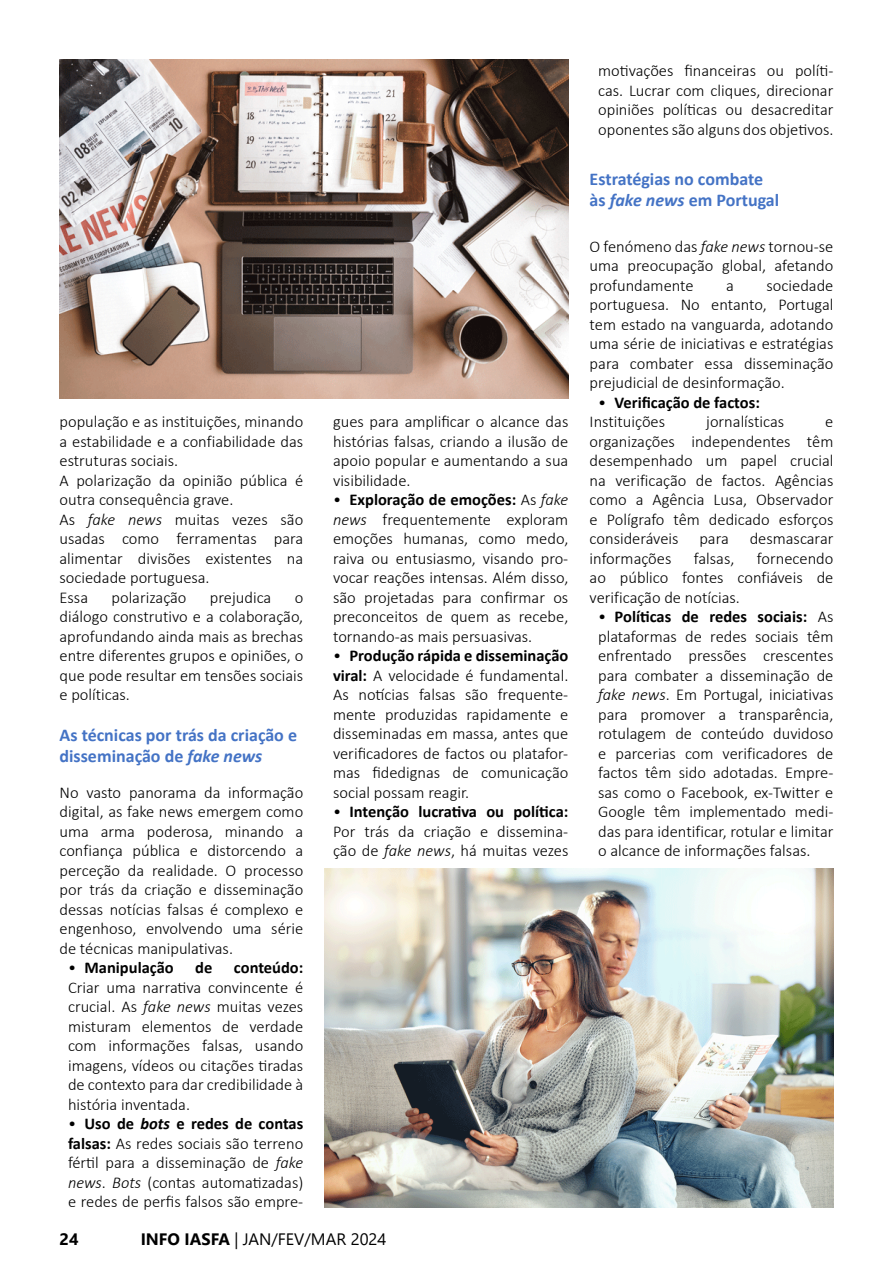
<style>
.page{position:relative;width:893px;height:1263px;background:#fff}
.page>*{position:absolute;margin:0;border:0;box-sizing:border-box;transform-origin:0 0}
.t1{font:700 18px/21px "Calibri";color:#4473c5}
.t2{font:300 16.5px/19.5px "Calibri";color:#000;text-align:justify}
.t3{font:700 16.5px/19.5px "Calibri";color:#000}
.t4{font:16.5px "Segoe UI";color:#000}
.t5{font:700 16.5px "Segoe UI";color:#000}
.s1{font-style:italic}
.s2{font-weight:300}
.s3{font-weight:700}
.s4{font-weight:700;font-style:italic}
</style>
<div class="page">
<img style="left:60px;top:60px;width:508px;height:339px">
<img style="left:325px;top:868px;width:508px;height:340px">
<p class="t2" style="left:60px;top:412px;width:245px;text-align:left">população e as instituições, minando a estabilidade e a confiabilidade das estruturas sociais.<br>A polarização da opinião pública é outra consequência grave.<br>As <span class="s1">fake news</span> muitas vezes são usadas como ferramentas para alimentar divisões existentes na sociedade portuguesa.<br>Essa</p>
<p class="t2" style="left:111px;top:587px;width:77px">polarização</p>
<p class="t2" style="left:210px;top:587px;width:63px">prejudica</p>
<p class="t2" style="left:60px;top:587px;width:245px;text-indent:235px">o diálogo construtivo e a colaboração, aprofundando ainda mais as brechas entre diferentes grupos e opiniões, o que pode resultar em tensões sociais e políticas.</p>
<p class="t1" style="left:60px;top:724px;width:239px">As técnicas por trás da criação e disseminação de <span class="s1">fake news</span></p>
<p class="t2" style="left:60px;top:782px;width:245px">No vasto panorama da informação digital, as fake news emergem como uma arma poderosa, minando a confiança pública e distorcendo a perceção da realidade. O processo por trás da criação e disseminação dessas notícias falsas é complexo e engenhoso, envolvendo uma série de técnicas manipulativas.</p>
<p class="t3" style="left:68px;top:958px;width:107px"><span class="s2">•</span> Manipulação</p>
<p class="t3" style="left:195px;top:958px;width:19px">de</p>
<p class="t3" style="left:234px;top:958px;width:71px">conteúdo:</p>
<p class="t2" style="left:68px;top:977px;width:237px">Criar uma narrativa convincente é crucial. As <span class="s1">fake news</span> muitas vezes misturam elementos de verdade com informações falsas, usando imagens, vídeos ou citações tiradas de contexto para dar credibilidade à história inventada.</p>
<p class="t2" style="left:68px;top:1114px;width:237px">• <span class="s3">Uso de</span> <span class="s4">bots</span> <span class="s3">e redes de contas falsas:</span> As redes sociais são terreno fértil para a disseminação de <span class="s1">fake news</span>. <span class="s1">Bots</span> (contas automatizadas) e redes de perfis falsos são empre-</p>
<p class="t2" style="left:333px;top:412px;width:237px">gues para amplificar o alcance das histórias falsas, criando a ilusão de apoio popular e aumentando a sua visibilidade.</p>
<p class="t2" style="left:333px;top:490px;width:237px">• <span class="s3">Exploração de emoções:</span> As <span class="s1">fake news</span> frequentemente exploram emoções humanas, como medo, raiva ou entusiasmo, visando pro&shy;vocar reações intensas. Além disso, são projetadas para confirmar os preconceitos de quem as recebe, tornando-as mais persuasivas.</p>
<p class="t2" style="left:333px;top:646px;width:237px">• <span class="s3">Produção rápida e disseminação viral:</span> A velocidade é fundamental.<br>As notícias falsas são frequente&shy;mente produzidas rapidamente e disseminadas em massa, antes que verificadores de factos ou platafor&shy;mas fidedignas de comunicação social possam reagir.</p>
<p class="t2" style="left:333px;top:802px;width:237px">• <span class="s3">Intenção lucrativa ou política:<br></span>Por trás da criação e dissemina&shy;ção de <span class="s1">fake news</span>, há muitas vezes</p>
<p class="t5" style="left:60px;top:1223px;width:20px">24</p>
<p class="t4" style="left:141px;top:1223px;width:247px"><span class="s3">INFO IASFA</span> | JAN/FEV/MAR 2024</p>
<p class="t2" style="left:598px;top:61px;width:237px">motivações financeiras ou políti&shy;cas. Lucrar com cliques, direcionar opiniões políticas ou desacreditar oponentes são alguns dos objetivos.</p>
<p class="t1" style="left:590px;top:168px;width:191px">Estratégias no combate às <span class="s1">fake news</span> em Portugal</p>
<p class="t2" style="left:590px;top:236px;width:245px">O fenómeno das <span class="s1">fake news</span> tornou-se uma preocupação global, afetando profundamente</p>
<p class="t2" style="left:590px;top:275px;width:245px;text-indent:177px">sociedade portuguesa. No entanto, Portugal tem estado na vanguarda, adotando uma série de iniciativas e estratégias para combater essa disseminação prejudicial de desinformação.</p>
<p class="t3" style="left:590px;top:392px;width:172px;text-indent:8px"><span class="s2">•</span> Verificação de factos:<br><span class="s2">Instituições</span></p>
<p class="t2" style="left:726px;top:275px;width:9px">a</p>
<p class="t2" style="left:706px;top:412px;width:79px">jornalísticas</p>
<p class="t2" style="left:590px;top:412px;width:245px;text-indent:236px">e organizações independentes têm desempenhado um papel crucial na verificação de factos. Agências como a Agência Lusa, Observador e Polígrafo têm dedicado esforços consideráveis</p>
<p class="t2" style="left:699px;top:529px;width:31px">para</p>
<p class="t2" style="left:750px;top:529px;width:85px">desmascarar</p>
<p class="t2" style="left:590px;top:548px;width:245px;text-indent:167px">fornecendo ao público fontes confiáveis de verificação de notícias.</p>
<p class="t2" style="left:598px;top:607px;width:237px">• <span class="s3">Políticas de redes sociais:</span> As plataformas de redes sociais têm enfrentado pressões crescentes para combater a disseminação de <span class="s1">fake news</span>. Em Portugal, iniciativas para promover a transparência, rotulagem de conteúdo duvidoso e parcerias com verificadores de factos têm sido adotadas. Empre&shy;sas como o Facebook, ex-Twitter e Google têm implementado medi&shy;das para identificar, rotular e limitar o alcance de informações falsas.</p>
<p class="t2" style="left:590px;top:548px;width:83px">informações</p>
<p class="t2" style="left:694px;top:548px;width:42px">falsas,</p>
</div>
